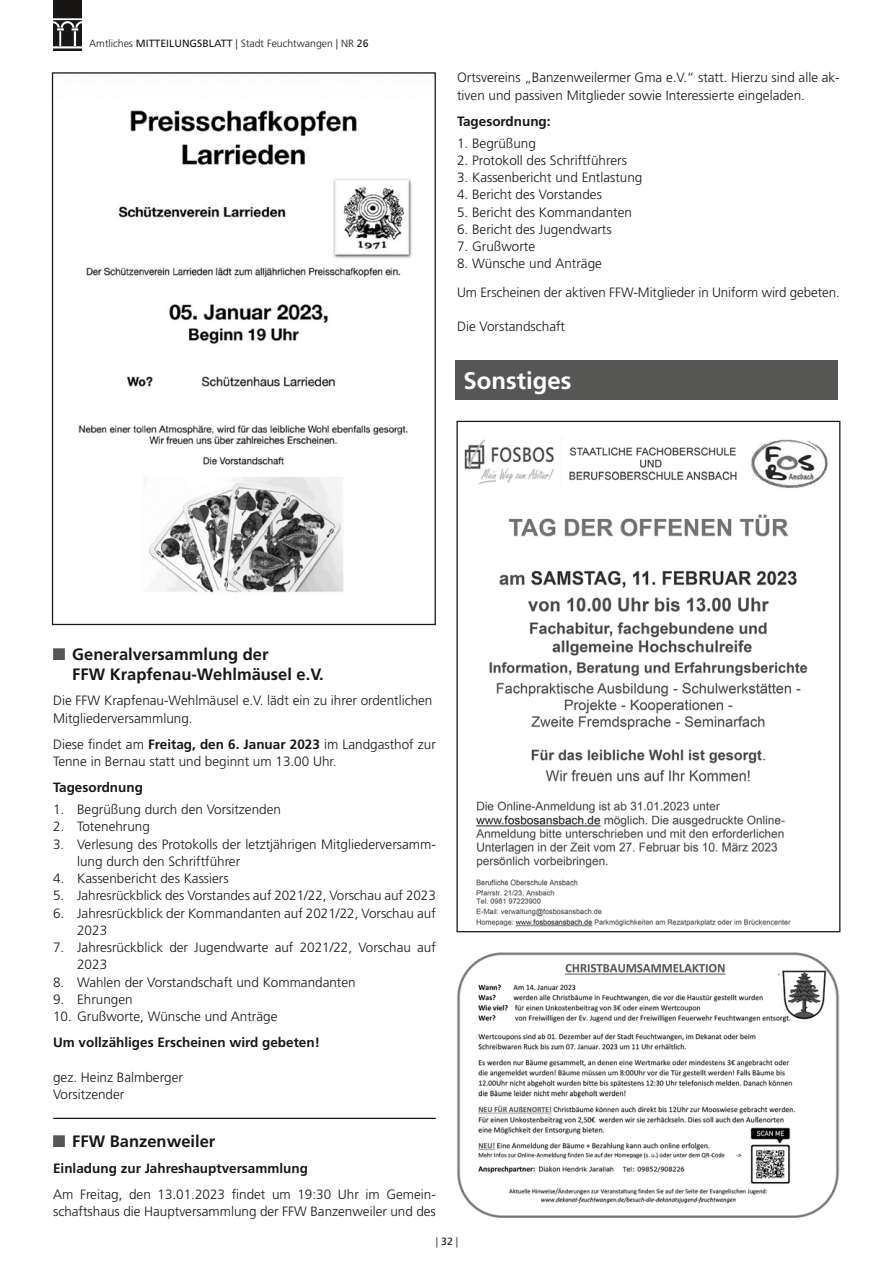
<style>
.page{position:relative;width:893px;height:1263px;background:#fff}
.page>*{position:absolute;margin:0;border:0;box-sizing:border-box;transform-origin:0 0}
.t1{font:700 24px "Frutiger";color:#fff}
.t2{font:700 16.5px/19.5px "Frutiger";color:#181716}
.t3{font:300 13.5px/17.2px "Frutiger";color:#181716}
.t4{font:700 13.5px "Frutiger";color:#181716}
.t5{font:300 10.5px "Frutiger";color:#181716}
.s1{font-weight:400}
.s2{font-weight:700}
</style>
<div class="page">
<img style="left:53px;top:1px;width:28px;height:50px">
<svg style="left:53px;top:0;width:28px;height:1px"></svg>
<div style="left:455px;top:360px;width:383px;height:39px;background:#565655"></div>
<img style="left:464px;top:439px;width:364px;height:488px">
<img style="left:457px;top:952px;width:382px;height:266px">
<div style="left:53px;top:648px;width:12px;height:12px;background:#565655"></div>
<hr style="left:53px;top:1118px;width:383px;height:1px;background:#181716">
<div style="left:53px;top:1135px;width:12px;height:12px;background:#565655"></div>
<img style="left:78px;top:110px;width:334px;height:483px">
<p class="t5" style="left:89px;top:37px;width:281px">Amtliches <span class="s1">MITTEILUNGSBLATT</span> | Stadt Feuchtwangen | NR <span class="s1">26</span></p>
<p class="t3" style="left:457px;top:69px;width:384px">Ortsvereins „Banzenweilermer Gma e.V.“ statt. Hierzu sind alle ak&shy;tiven und passiven Mitglieder sowie Interessierte eingeladen.</p>
<p class="t4" style="left:457px;top:113px;width:95px">Tagesordnung:</p>
<p class="t3" style="left:457px;top:135px;width:80px">1. Begrüßung</p>
<p class="t3" style="left:457px;top:152px;width:171px">2. Protokoll des Schriftführers</p>
<p class="t3" style="left:457px;top:169px;width:187px">3. Kassenbericht und Entlastung</p>
<p class="t3" style="left:457px;top:186px;width:146px">4. Bericht des Vorstandes</p>
<p class="t3" style="left:457px;top:204px;width:176px">5. Bericht des Kommandanten</p>
<p class="t3" style="left:457px;top:221px;width:156px">6. Bericht des Jugendwarts</p>
<p class="t3" style="left:457px;top:238px;width:80px">7. Grußworte</p>
<p class="t3" style="left:457px;top:250px;width:384px;line-height:28.3px">8. Wünsche und Anträge<br>Um Erscheinen der aktiven FFW-Mitglieder in Uniform wird gebeten.</p>
<p class="t3" style="left:457px;top:318px;width:110px">Die Vorstandschaft</p>
<h1 class="t1" style="left:463px;top:366px;width:109px">Sonstiges</h1>
<p class="t2" style="left:72px;top:645px;width:253px">Generalversammlung der<br>FFW Krapfenau-Wehlmäusel e.V.</p>
<p class="t3" style="left:53px;top:692px;width:381px">Die FFW Krapfenau-Wehlmäusel e.V. lädt ein zu ihrer ordentlichen<br>Mitgliederversammlung.</p>
<p class="t3" style="left:53px;top:736px;width:384px">Diese findet am <span class="s2">Freitag, den 6. Januar 2023</span> im Landgasthof zur<br>Tenne in Bernau statt und beginnt um 13.00 Uhr.</p>
<p class="t4" style="left:53px;top:780px;width:91px">Tagesordnung</p>
<p class="t3" style="left:53px;top:801px;width:229px">1. Begrüßung durch den Vorsitzenden</p>
<p class="t3" style="left:53px;top:818px;width:98px">2. Totenehrung</p>
<p class="t3" style="left:77px;top:835px;width:360px;text-indent:-24px">3. Verlesung des Protokolls der letztjährigen Mitgliederversamm&shy;lung durch den Schriftführer</p>
<p class="t3" style="left:53px;top:870px;width:177px">4. Kassenbericht des Kassiers</p>
<p class="t3" style="left:53px;top:887px;width:384px">5. Jahresrückblick des Vorstandes auf 2021/22, Vorschau auf 2023</p>
<p class="t3" style="left:77px;top:904px;width:360px;text-indent:-24px">6. Jahresrückblick der Kommandanten auf 2021/22, Vorschau auf<br>2023</p>
<p class="t3" style="left:77px;top:939px;width:360px;text-indent:-24px">7. Jahresrückblick der Jugendwarte auf 2021/22, Vorschau auf<br>2023</p>
<p class="t3" style="left:53px;top:973px;width:304px">8. Wahlen der Vorstandschaft und Kommandanten</p>
<p class="t3" style="left:53px;top:991px;width:81px">9. Ehrungen</p>
<p class="t3" style="left:53px;top:1008px;width:226px">10. Grußworte, Wünsche und Anträge</p>
<p class="t4" style="left:53px;top:1035px;width:268px">Um vollzähliges Erscheinen wird gebeten!</p>
<p class="t3" style="left:53px;top:1069px;width:131px">gez. Heinz Balmberger<br>Vorsitzender</p>
<p class="t2" style="left:72px;top:1131px;width:145px">FFW Banzenweiler</p>
<p class="t4" style="left:53px;top:1160px;width:256px">Einladung zur Jahreshauptversammlung</p>
<p class="t3" style="left:53px;top:1186px;width:384px">Am Freitag, den 13.01.2023 findet um 19:30 Uhr im Gemein&shy;schaftshaus die Hauptversammlung der FFW Banzenweiler und des</p>
<p class="t5" style="left:436px;top:1236px;width:24px">| <span class="s1">32</span> |</p>
</div>
